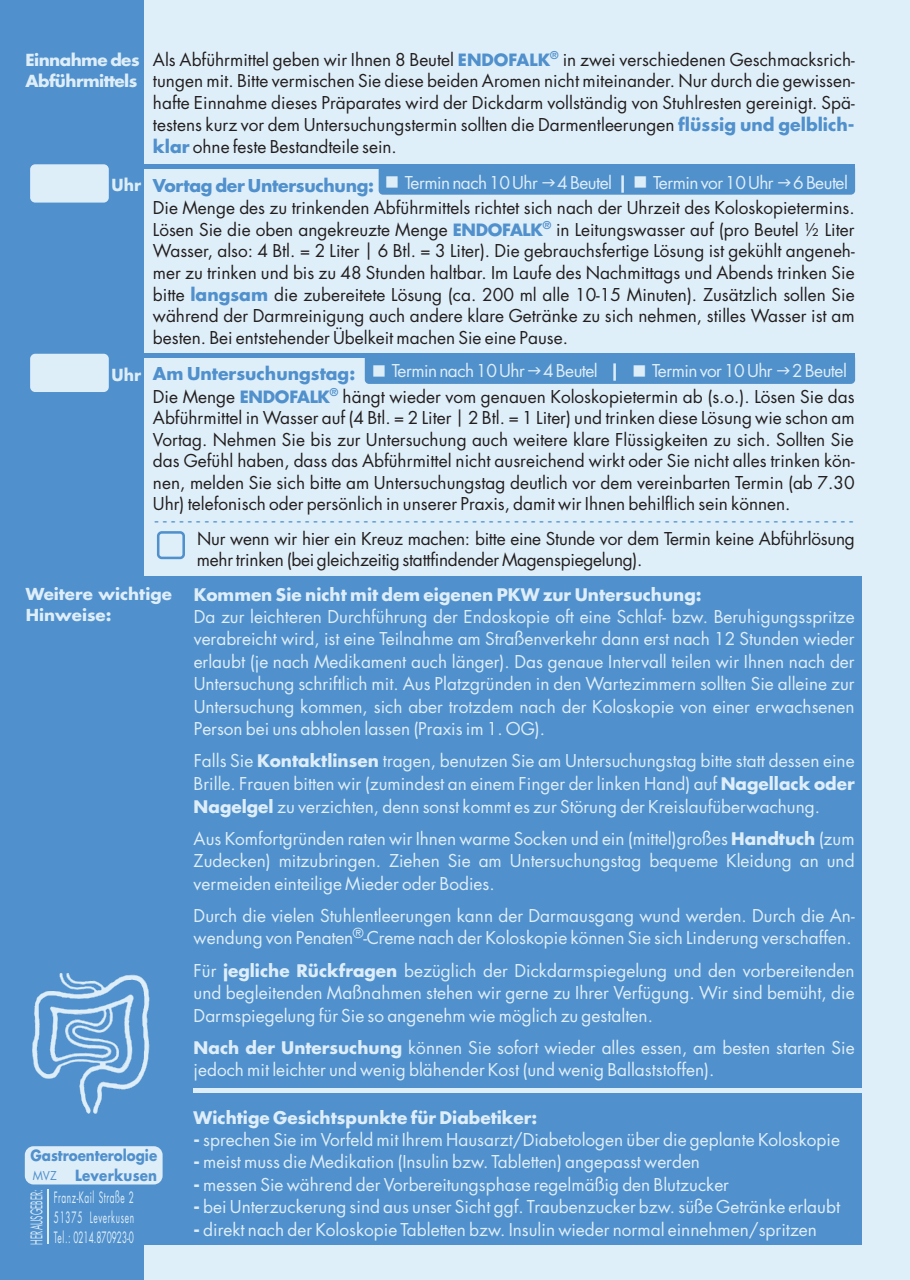
<style>
.page{position:relative;width:910px;height:1280px;background:#5090cc}
.page>*{position:absolute;margin:0;border:0;box-sizing:border-box;transform-origin:0 0}
.t1{font:17.25px/22.4px "Futura";color:#deeef9;text-align:justify}
.t2{font:17.25px/21.5px "Futura";color:#231f20;text-align:justify}
.t3{font:17.25px "Futura";color:#5090cc}
.t4{font:17.25px/25.5px "Futura";letter-spacing:-.03em;color:#deeef9}
.t5{font:700 16.8px "Futura";color:#deeef9}
.t6{font:700 16.2px/21.1px "Futura";letter-spacing:-.035em;color:#deeef9;scale:1.04 1}
.t7{font:700 16.2px "Futura";letter-spacing:-.035em;color:#deeef9;scale:.96 1}
.t8{font:700 16.05px/21px "Futura";color:#deeef9;scale:1.04 1}
.t9{font:15.75px "Futura";color:#deeef9;scale:.5 1}
.t10{font:15.3px/19.8px "Futura";letter-spacing:.06em;color:#deeef9;scale:.55 1}
.t11{font:15.3px "Futura";color:#deeef9;scale:.55 1}
.t12{font:700 15px/19.5px "Futura";color:#5090cc;scale:.9 1}
.t13{font:13.5px "Futura";color:#deeef9}
.t14{font:700 10.5px "Futura";color:#5090cc}
.s1{font-weight:700;color:#5090cc}
.s2{color:#deeef9}
.s3{font-weight:700;color:#deeef9}
.s4{font-weight:700;font-size:16.5px;color:#5090cc}
.s5{font-weight:700}
.s6{color:#231f20}
.s7{font-weight:700;font-size:16.8px}
.s8{font-weight:700;font-size:16.5px}
.s9{font-weight:400;font-size:11.85px}
</style>
<div class="page">
<div style="left:145px;top:0;width:765px;height:1280px;background:#dfeff9"></div>
<div style="left:9px;top:353px;width:846px;height:5px;background:#5090cc"></div>
<hr style="left:9px;top:164px;width:846px;height:4px;background:#5090cc">
<div style="left:16px;top:577px;width:845px;height:668px;background:#5090cc"></div>
<div style="left:193px;top:1088px;width:671px;height:5px;background:#dfeff9"></div>
<div style="left:157px;top:531px;width:28px;height:28px;background:#dfeff9;border:3px solid #5090cc;border-radius:4px"></div>
<svg style="left:32px;top:973px;width:117px;height:141px"></svg>
<hr style="left:48px;top:1190px;width:1px;height:54px;background:#deeef9">
<div style="left:25px;top:1146px;width:138px;height:38px;background:#deeef9;border-radius:9px"></div>
<div style="left:30px;top:164px;width:79px;height:39px;background:#deeef9;border-radius:5px"></div>
<div style="left:30px;top:354px;width:79px;height:38px;background:#deeef9;border-radius:5px"></div>
<div style="left:379px;top:168px;width:476px;height:27px;background:#5090cb"></div>
<div style="left:365px;top:358px;width:490px;height:26px;background:#5090cb"></div>
<p class="t6" style="left:26px;top:51px;width:111px">Einnahme des<br>Abführmittels</p>
<p class="t7" style="left:112px;top:179px;width:32px">Uhr</p>
<p class="t7" style="left:112px;top:369px;width:32px">Uhr</p>
<p class="t14" style="left:550px;top:51px;width:10px">®</p>
<p class="t2" style="left:153px;top:73px;width:703px;line-height:21.9px">tungen mit. Bitte vermischen Sie diese beiden Aromen nicht miteinander. Nur durch die gewissen&shy;hafte Einnahme dieses Präparates wird der Dickdarm vollständig von Stuhlresten gereinigt. Spä&shy;testens kurz vor dem Untersuchungstermin sollten die Darmentleerungen <span class="s1">flüssig und gelblich&shy;klar</span> ohne feste Bestandteile sein.</p>
<p class="t2" style="left:153px;top:172px;width:703px;line-height:25.5px"><span class="s1">Vortag der Untersuchung:</span> <span class="s2">■ Terminnach10Uhr 4Beutel</span> <span class="s3">|</span> <span class="s2">■ Terminvor10Uhr 6Beutel<br></span>Die Menge des zu trinkenden Abführmittels richtet sich nach der Uhrzeit des Koloskopietermins.</p>
<p class="t2" style="left:153px;top:221px;width:392px">Lösen Sie die oben angekreuzte Menge <span class="s4">ENDOFALK</span></p>
<p class="t2" style="left:556px;top:221px;width:300px">in Leitungswasser auf (pro Beutel ½ Liter</p>
<p class="t2" style="left:153px;top:52px;width:399px">Als Abführmittel geben wir Ihnen 8 Beutel <span class="s4">ENDOFALK</span></p>
<p class="t2" style="left:563px;top:52px;width:293px">in zwei verschiedenen Geschmacksrich-</p>
<p class="t14" style="left:543px;top:221px;width:10px">®</p>
<p class="t2" style="left:153px;top:243px;width:703px">Wasser, also: 4 Btl. = 2 Liter | 6 Btl. = 3 Liter). Die gebrauchsfertige Lösung ist gekühlt angeneh&shy;mer zu trinken und bis zu 48 Stunden haltbar. Im Laufe des Nachmittags und Abends trinken Sie bitte <span class="s1">langsam</span> die zubereitete Lösung (ca. 200 ml alle 10-15 Minuten). Zusätzlich sollen Sie während der Darmreinigung auch andere klare Getränke zu sich nehmen, stilles Wasser ist am besten. Bei entstehender Übelkeit machen Sie eine Pause.</p>
<p class="t4" style="left:153px;top:361px;width:695px"><span class="s1">Am Untersuchungstag:</span> ■ Terminnach10Uhr 4Beutel <span class="s5">|</span> ■ Terminvor10Uhr 2Beutel<br><span class="s6">Die Menge</span> <span class="s4">ENDOFALK</span></p>
<p class="t14" style="left:330px;top:388px;width:10px">®</p>
<p class="t2" style="left:153px;top:410px;width:703px">Abführmittel in Wasser auf (4 Btl. = 2 Liter | 2 Btl. = 1 Liter) und trinken diese Lösung wie schon am Vortag. Nehmen Sie bis zur Untersuchung auch weitere klare Flüssigkeiten zu sich. Sollten Sie das Gefühl haben, dass das Abführmittel nicht ausreichend wirkt oder Sie nicht alles trinken kön&shy;nen, melden Sie sich bitte am Untersuchungstag deutlich vor dem vereinbarten Termin (ab 7.30<br>Uhr) telefonisch oder persönlich in unserer Praxis, damit wir Ihnen behilflich sein können.</p>
<p class="t3" style="left:155px;top:514px;width:700px">------------------------------------------------------------------------------------</p>
<p class="t2" style="left:197px;top:530px;width:659px">Nur wenn wir hier ein Kreuz machen: bitte eine Stunde vor dem Termin keine Abführlösung mehr trinken (bei gleichzeitig stattfindender Magenspiegelung).</p>
<p class="t2" style="left:343px;top:388px;width:514px">hängt wieder vom genauen Koloskopietermin ab (s.o.). Lösen Sie das</p>
<p class="t8" style="left:26px;top:586px;width:142px">Weitere wichtige<br>Hinweise:</p>
<p class="t5" style="left:194px;top:589px;width:509px">Kommen Sie nicht mit dem eigenen PKW zur Untersuchung:</p>
<p class="t1" style="left:194px;top:608px;width:662px">Da zur leichteren Durchführung der Endoskopie oft eine Schlaf- bzw. Beruhigungsspritze verabreicht wird, ist eine Teilnahme am Straßenverkehr dann erst nach 12 Stunden wieder erlaubt (je nach Medikament auch länger). Das genaue Intervall teilen wir Ihnen nach der Untersuchung schriftlich mit. Aus Platzgründen in den Wartezimmern sollten Sie alleine zur Untersuchung kommen, sich aber trotzdem nach der Koloskopie von einer erwachsenen Person bei uns abholen lassen (Praxis im 1. OG).</p>
<p class="t1" style="left:194px;top:752px;width:662px">Falls Sie <span class="s7">Kontaktlinsen</span> tragen, benutzen Sie am Untersuchungstag bitte statt dessen eine Brille. Frauen bitten wir (zumindest an einem Finger der linken Hand) auf <span class="s7">Nagellack oder Nagelgel</span> zu verzichten, denn sonst kommt es zur Störung der Kreislaufüberwachung.</p>
<p class="t1" style="left:194px;top:830px;width:662px">Aus Komfortgründen raten wir Ihnen warme Socken und ein (mittel)großes <span class="s7">Handtuch</span> (zum Zudecken) mitzubringen. Ziehen Sie am Untersuchungstag bequeme Kleidung an und vermeiden einteilige Mieder oder Bodies.</p>
<p class="t1" style="left:194px;top:907px;width:662px">Durch die vielen Stuhlentleerungen kann der Darmausgang wund werden. Durch die An-</p>
<p class="t13" style="left:353px;top:928px;width:12px">®</p>
<p class="t1" style="left:194px;top:924px;width:662px;line-height:32.4px">wendung von Penaten -Creme nach der Koloskopie können Sie sich Linderung verschaffen.<br>Für <span class="s7">jegliche Rückfragen</span> bezüglich der Dickdarmspiegelung und den vorbereitenden</p>
<p class="t1" style="left:194px;top:984px;width:662px">und begleitenden Maßnahmen stehen wir gerne zu Ihrer Verfügung. Wir sind bemüht, die<br>Darmspiegelung für Sie so angenehm wie möglich zu gestalten.</p>
<p class="t1" style="left:194px;top:1039px;width:662px"><span class="s7">Nach der Untersuchung</span> können Sie sofort wieder alles essen, am besten starten Sie jedoch mit leichter und wenig blähender Kost (und wenig Ballaststoffen).</p>
<p class="t5" style="left:194px;top:1112px;width:345px">Wichtige Gesichtspunkte für Diabetiker:</p>
<p class="t1" style="left:194px;top:1131px;width:648px"><span class="s8">-</span> sprechen Sie im Vorfeld mit Ihrem Hausarzt/Diabetologen über die geplante Koloskopie</p>
<p class="t1" style="left:194px;top:1154px;width:508px"><span class="s8">-</span> meist muss die Medikation (Insulin bzw. Tabletten) angepasst werden</p>
<p class="t1" style="left:194px;top:1176px;width:537px"><span class="s8">-</span> messen Sie während der Vorbereitungsphase regelmäßig den Blutzucker</p>
<p class="t1" style="left:194px;top:1198px;width:648px"><span class="s8">-</span> bei Unterzuckerung sind aus unser Sicht ggf. Traubenzucker bzw. süße Getränke erlaubt</p>
<p class="t1" style="left:194px;top:1221px;width:625px"><span class="s8">-</span> direkt nach der Koloskopie Tabletten bzw. Insulin wieder normal einnehmen/spritzen</p>
<p class="t12" style="left:30px;top:1148px;width:142px">Gastroenterologie<br><span class="s9">MVZ</span> Leverkusen</p>
<p class="t9" style="left:31px;top:1244px;width:112px;rotate:-90deg">HERAUSGEBER:</p>
<p class="t10" style="left:54px;top:1190px;width:147px">Franz-Kail Straße 2<br>51375 Leverkusen</p>
<p class="t11" style="left:54px;top:1232px;width:147px">Tel.: 0214.870923-0</p>
</div>
